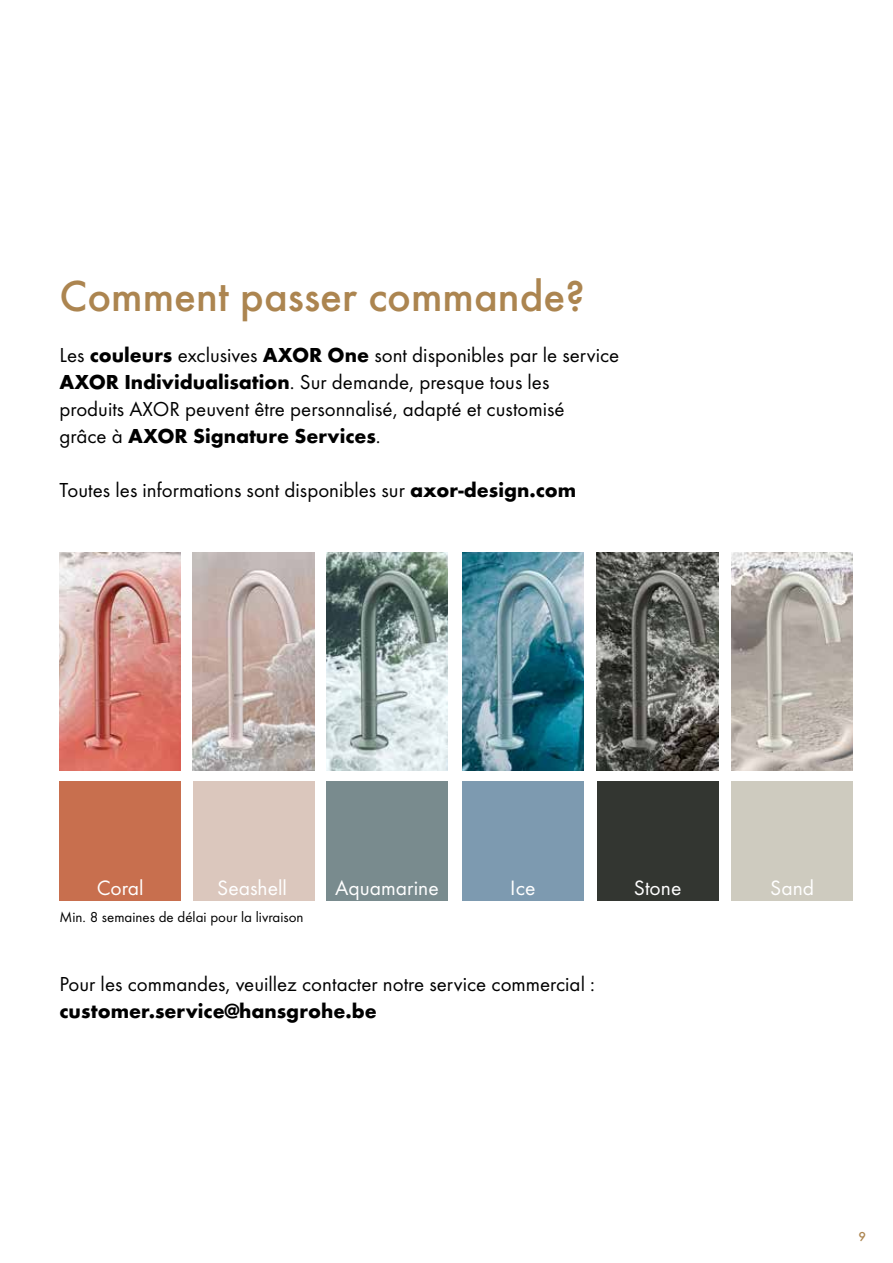
<style>
.page{position:relative;width:893px;height:1263px;background:#fff}
.page>*{position:absolute;margin:0;border:0;box-sizing:border-box;transform-origin:0 0}
.t1{font:500 45px "Futura TOT";color:#ac8550}
.t2{font:21.6px "Futura TOT Boo";color:#fff}
.t3{font:21px/27px "Futura TOT Boo";color:#000}
.t4{font:700 21px "Futura TOT";color:#000}
.t5{font:15px "Futura TOT Boo";color:#000}
.t6{font:500 13.5px "Futura TOT";color:#ac8550}
.s1{font-family:"Futura TOT";font-weight:700}
.s2{font-family:"Futura TOT Boo";font-weight:400}
</style>
<div class="page">
<img style="left:60px;top:553px;width:121px;height:218px">
<img style="left:193px;top:553px;width:121px;height:218px">
<img style="left:326px;top:553px;width:122px;height:218px">
<img style="left:462px;top:553px;width:122px;height:218px">
<img style="left:597px;top:553px;width:121px;height:218px">
<img style="left:731px;top:553px;width:122px;height:218px">
<div style="left:193px;top:781px;width:121px;height:120px;background:#dbc7bd"></div>
<div style="left:326px;top:781px;width:122px;height:120px;background:#798b8e"></div>
<div style="left:60px;top:781px;width:121px;height:120px;background:#c86f4e"></div>
<div style="left:462px;top:781px;width:122px;height:120px;background:#7d9ab0"></div>
<div style="left:597px;top:781px;width:121px;height:120px;background:#333631"></div>
<div style="left:731px;top:781px;width:122px;height:120px;background:#cecbbf"></div>
<h1 class="t1" style="left:60px;top:270px;width:527px">Comment passer commande?</h1>
<p class="t3" style="left:60px;top:341px;width:561px">Les <span class="s1">couleurs</span> exclusives <span class="s1">AXOR One</span> sont disponibles par le service<br><span class="s1">AXOR Individualisation</span>. Sur demande, presque tous les produits AXOR peuvent être personnalisé, adapté et customisé</p>
<p class="t4" style="left:60px;top:423px;width:323px"><span class="s2">grâce à</span> AXOR Signature Services<span class="s2">.</span></p>
<p class="t3" style="left:60px;top:476px;width:518px">Toutes les informations sont disponibles sur <span class="s1">axor-design.com</span></p>
<p class="t2" style="left:97px;top:875px;width:49px">Coral</p>
<p class="t2" style="left:217px;top:875px;width:71px">Seashell</p>
<p class="t2" style="left:335px;top:875px;width:105px">Aquamarine</p>
<p class="t2" style="left:510px;top:875px;width:27px">Ice</p>
<p class="t2" style="left:634px;top:875px;width:49px">Stone</p>
<p class="t2" style="left:770px;top:875px;width:45px">Sand</p>
<p class="t5" style="left:60px;top:908px;width:246px">Min. 8 semaines de délai pour la livraison</p>
<p class="t3" style="left:60px;top:970px;width:537px">Pour les commandes, veuillez contacter notre service commercial :</p>
<p class="t4" style="left:60px;top:997px;width:319px">customer.service@hansgrohe.be</p>
<p class="t6" style="left:858px;top:1229px;width:9px">9</p>
</div>
